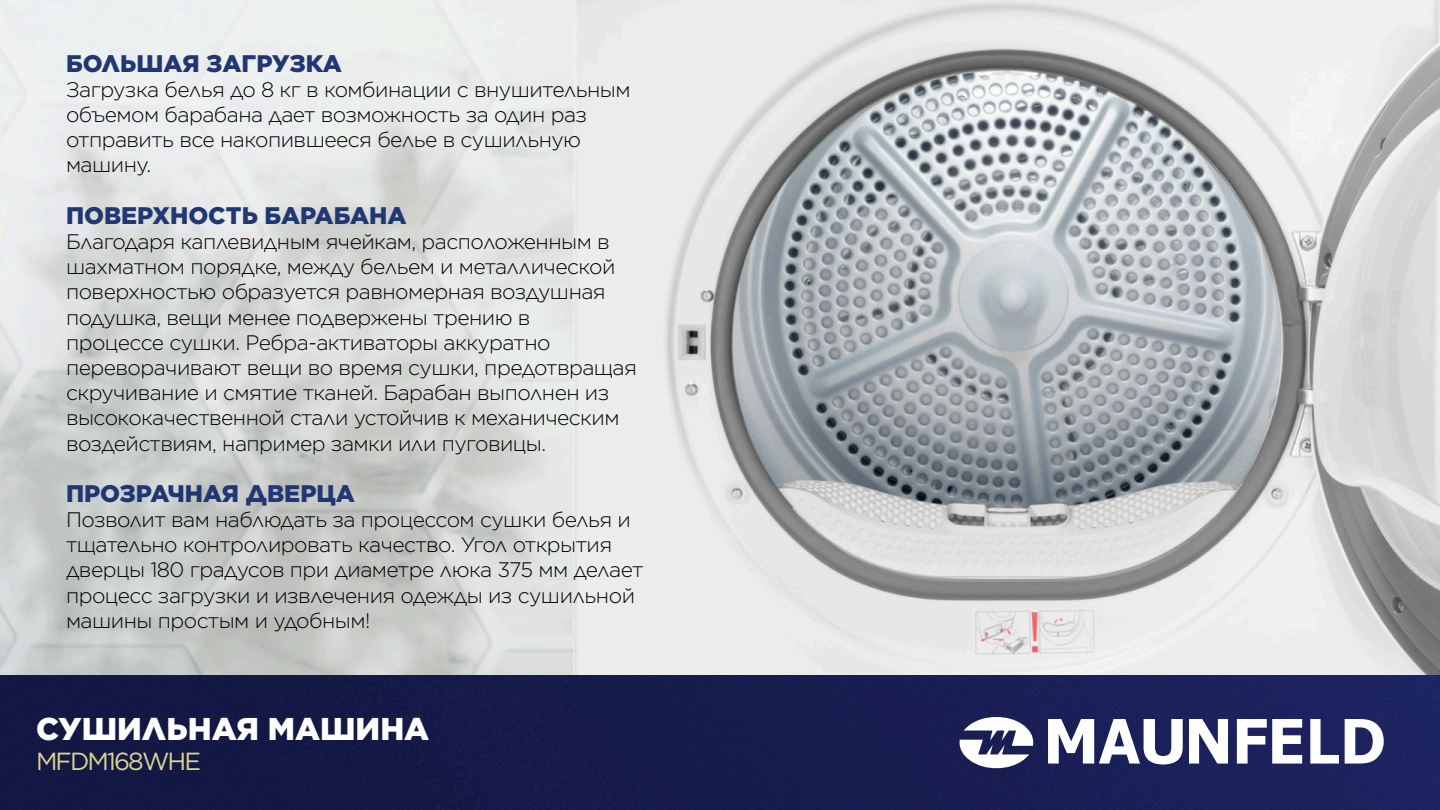
<style>
.page{position:relative;width:1440px;height:810px;background:#fff}
.page>*{position:absolute;margin:0;border:0;box-sizing:border-box;transform-origin:0 0}
.t1{font:900 31.5px "Gotham";color:#fff}
.t2{font:24.75px "Gotham";letter-spacing:-.075em;color:#dbd492}
.t3{font:900 24px "Gotham";color:#213773}
.t4{font:300 21px/25.2px "Gotham";letter-spacing:-.025em;color:#000}
</style>
<div class="page">
<img style="left:0;top:0;width:1440px;height:810px">
<svg style="left:960px;top:717px;width:424px;height:51px"></svg>
<p class="t3" style="left:66px;top:47px;width:278px">БОЛЬШАЯ ЗАГРУЗКА</p>
<p class="t4" style="left:66px;top:76px;width:566px">Загрузка белья до 8 кг в комбинации с внушительным объемом барабана дает возможность за один раз отправить все накопившееся белье в сушильную машину.</p>
<p class="t3" style="left:66px;top:199px;width:342px">ПОВЕРХНОСТЬ БАРАБАНА</p>
<p class="t4" style="left:66px;top:228px;width:572px">Благодаря каплевидным ячейкам, расположенным в шахматном порядке, между бельем и металлической поверхностью образуется равномерная воздушная подушка, вещи менее подвержены трению в<br>процессе сушки. Ребра-активаторы аккуратно переворачивают вещи во время сушки, предотвращая скручивание и смятие тканей. Барабан выполнен из высококачественной стали устойчив к механическим воздействиям, например замки или пуговицы.</p>
<p class="t3" style="left:66px;top:477px;width:291px">ПРОЗРАЧНАЯ ДВЕРЦА</p>
<p class="t4" style="left:66px;top:507px;width:579px">Позволит вам наблюдать за процессом сушки белья и тщательно контролировать качество. Угол открытия дверцы 180 градусов при диаметре люка 375 мм делает процесс загрузки и извлечения одежды из сушильной машины простым и удобным!</p>
<p class="t1" style="left:36px;top:707px;width:395px">СУШИЛЬНАЯ МАШИНА</p>
<p class="t2" style="left:36px;top:745px;width:167px">MFDM168WHE</p>
</div>
